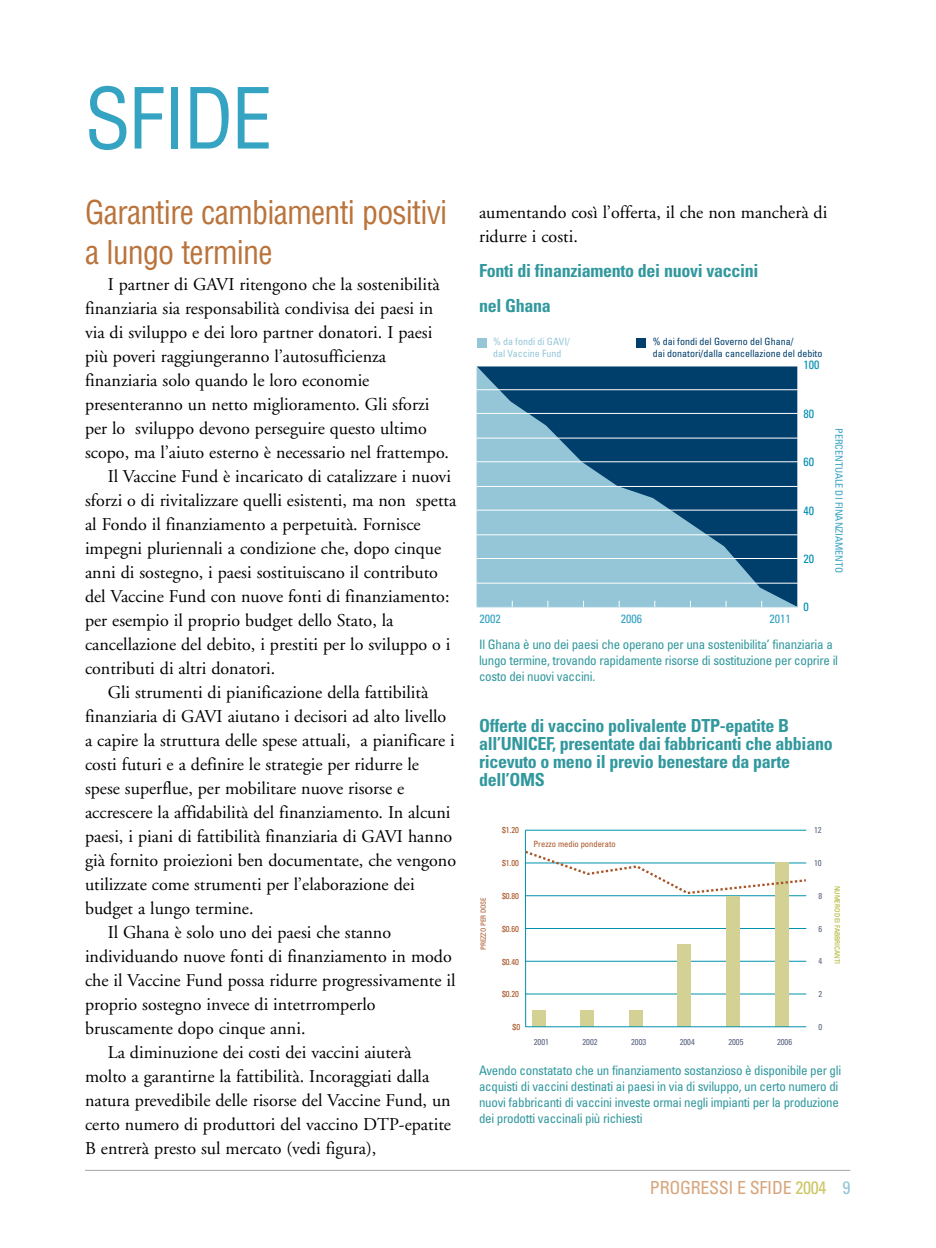
<style>
.page{position:relative;width:936px;height:1248px;background:#fff}
.page>*{position:absolute;margin:0;border:0;box-sizing:border-box;transform-origin:0 0}
.t1{font:condensed 82px "Helvetica";letter-spacing:-.025em;color:#35a3c2}
.t2{font:condensed 32px/40px "Helvetica";letter-spacing:-.025em;color:#ba733b}
.t3{font:18px/24px "Adobe Garamond";color:#000}
.t4{font:700 condensed 18px/18px "Univers";letter-spacing:-.02em;color:#31989e}
.t5{font:condensed 18px "Univers";letter-spacing:-.02em;color:#d7a67d}
.t6{font:condensed 13px/16px "Univers";letter-spacing:-.02em;color:#31989e}
.t7{font:condensed 12px "Univers";color:#35a3c2}
.t8{font:condensed 12px "Univers";color:#008db3}
.t9{font:condensed 10px/12px "Univers";color:#003e6c}
.t10{font:condensed 10px/12px "Univers";color:#94c6d8}
.t11{font:condensed 10px "Univers";color:#35a3c2}
.t12{font:condensed 8.6px "Univers";letter-spacing:-.005em;color:#a75527}
.t13{font:condensed 8.6px "Univers";letter-spacing:-.005em;color:#5b6683}
.t14{font:condensed 7px "Univers";letter-spacing:-.005em;color:#acaf1f}
.t15{font:condensed 7px "Univers";letter-spacing:-.005em;color:#a75527}
.s1{color:#cec766}
.s2{color:#94c6d7}
</style>
<div class="page">
<hr style="left:85px;top:1170px;width:765px;height:1px;background:#a6a6a6">
<svg style="left:477px;top:366px;width:320px;height:240px;background:#4880a0"></svg>
<div style="left:477px;top:338px;width:10px;height:9px;background:#94c6d8"></div>
<div style="left:636px;top:338px;width:10px;height:9px;background:#003e6c"></div>
<hr style="left:477px;top:606px;width:320px;height:1px;background:#94c6d8">
<hr style="left:477px;top:558px;width:321px;height:1px;background:#fff">
<hr style="left:477px;top:510px;width:321px;height:1px;background:#fff">
<hr style="left:477px;top:461px;width:321px;height:1px;background:#fff">
<hr style="left:477px;top:413px;width:321px;height:1px;background:#fff">
<hr style="left:477px;top:583px;width:321px;height:1px;background:#fff">
<hr style="left:477px;top:534px;width:321px;height:1px;background:#fff">
<hr style="left:477px;top:486px;width:321px;height:1px;background:#fff">
<hr style="left:477px;top:438px;width:321px;height:1px;background:#fff">
<hr style="left:477px;top:389px;width:321px;height:1px;background:#fff">
<svg style="left:525px;top:830px;width:282px;height:198px"></svg>
<h1 class="t1" style="left:85px;top:87px;width:189px">SFIDE</h1>
<h2 class="t2" style="left:85px;top:195px;width:364px">Garantire cambiamenti positivi a lungo termine</h2>
<p class="t3" style="left:108px;top:274px;width:334px">I partner di GAVI ritengono che la sostenibilità</p>
<p class="t3" style="left:85px;top:298px;width:350px">finanziaria sia responsabilità condivisa dei paesi in</p>
<p class="t3" style="left:85px;top:322px;width:349px">via di sviluppo e dei loro partner donatori. I paesi</p>
<p class="t3" style="left:85px;top:346px;width:303px">più poveri raggiungeranno l’autosufficienza</p>
<p class="t3" style="left:85px;top:370px;width:286px">finanziaria solo quando le loro economie</p>
<p class="t3" style="left:85px;top:394px;width:346px">presenteranno un netto miglioramento. Gli sforzi</p>
<p class="t3" style="left:85px;top:418px;width:343px">per lo sviluppo devono perseguire questo ultimo</p>
<p class="t3" style="left:85px;top:442px;width:365px">scopo, ma l’aiuto esterno è necessario nel frattempo.</p>
<p class="t3" style="left:108px;top:466px;width:345px">Il Vaccine Fund è incaricato di catalizzare i nuovi</p>
<p class="t3" style="left:85px;top:490px;width:373px">sforzi o di rivitalizzare quelli esistenti, ma non spetta</p>
<p class="t3" style="left:85px;top:514px;width:337px">al Fondo il finanziamento a perpetuità. Fornisce</p>
<p class="t3" style="left:85px;top:538px;width:358px">impegni pluriennali a condizione che, dopo cinque</p>
<p class="t3" style="left:85px;top:562px;width:354px">anni di sostegno, i paesi sostituiscano il contributo</p>
<p class="t3" style="left:85px;top:586px;width:366px">del Vaccine Fund con nuove fonti di finanziamento:</p>
<p class="t3" style="left:85px;top:610px;width:310px">per esempio il proprio budget dello Stato, la</p>
<p class="t3" style="left:85px;top:634px;width:367px">cancellazione del debito, i prestiti per lo sviluppo o i</p>
<p class="t3" style="left:85px;top:658px;width:192px">contributi di altri donatori.</p>
<p class="t3" style="left:108px;top:682px;width:322px">Gli strumenti di pianificazione della fattibilità</p>
<p class="t3" style="left:85px;top:706px;width:363px">finanziaria di GAVI aiutano i decisori ad alto livello</p>
<p class="t3" style="left:85px;top:730px;width:371px">a capire la struttura delle spese attuali, a pianificare i</p>
<p class="t3" style="left:85px;top:754px;width:335px">costi futuri e a definire le strategie per ridurre le</p>
<p class="t3" style="left:85px;top:778px;width:321px">spese superflue, per mobilitare nuove risorse e</p>
<p class="t3" style="left:85px;top:802px;width:367px">accrescere la affidabilità del finanziamento. In alcuni</p>
<p class="t3" style="left:85px;top:826px;width:369px">paesi, i piani di fattibilità finanziaria di GAVI hanno</p>
<p class="t3" style="left:85px;top:850px;width:373px">già fornito proiezioni ben documentate, che vengono</p>
<p class="t3" style="left:85px;top:874px;width:331px">utilizzate come strumenti per l’elaborazione dei</p>
<p class="t3" style="left:85px;top:898px;width:170px">budget a lungo termine.</p>
<p class="t3" style="left:108px;top:922px;width:285px">Il Ghana è solo uno dei paesi che stanno</p>
<p class="t3" style="left:85px;top:946px;width:368px">individuando nuove fonti di finanziamento in modo</p>
<p class="t3" style="left:85px;top:970px;width:372px">che il Vaccine Fund possa ridurre progressivamente il</p>
<p class="t3" style="left:85px;top:994px;width:292px">proprio sostegno invece di intetrromperlo</p>
<p class="t3" style="left:85px;top:1018px;width:222px">bruscamente dopo cinque anni.</p>
<p class="t3" style="left:108px;top:1042px;width:305px">La diminuzione dei costi dei vaccini aiuterà</p>
<p class="t3" style="left:85px;top:1066px;width:346px">molto a garantirne la fattibilità. Incoraggiati dalla</p>
<p class="t3" style="left:85px;top:1090px;width:367px">natura prevedibile delle risorse del Vaccine Fund, un</p>
<p class="t3" style="left:85px;top:1114px;width:368px">certo numero di produttori del vaccino DTP-epatite</p>
<p class="t3" style="left:85px;top:1138px;width:293px">B entrerà presto sul mercato (vedi figura),</p>
<p class="t3" style="left:479px;top:202px;width:350px">aumentando così l’offerta, il che non mancherà di ridurre i costi.</p>
<p class="t4" style="left:479px;top:255px;width:281px;line-height:35px">Fonti di finanziamento dei nuovi vaccini nel Ghana</p>
<p class="t10" style="left:493px;top:337px;width:78px">% da fondi di GAVI/ dal Vaccine Fund</p>
<p class="t9" style="left:653px;top:337px;width:171px">% dai fondi del Governo del Ghana/<br>dai donatori/dalla cancellazione del debito</p>
<p class="t8" style="left:803px;top:361px;width:17px">100</p>
<p class="t8" style="left:803px;top:409px;width:12px">80</p>
<p class="t8" style="left:803px;top:458px;width:12px">60</p>
<p class="t8" style="left:803px;top:506px;width:12px">40</p>
<p class="t8" style="left:803px;top:554px;width:12px">20</p>
<p class="t7" style="left:479px;top:614px;width:23px">2002</p>
<p class="t7" style="left:621px;top:614px;width:23px">2006</p>
<p class="t7" style="left:769px;top:614px;width:23px">2011</p>
<p class="t8" style="left:803px;top:603px;width:7px">0</p>
<p class="t11" style="left:843px;top:428px;width:147px;rotate:90deg">PERCENTUALE DI FINANZIAMENTO</p>
<p class="t6" style="left:479px;top:638px;width:361px">Il Ghana è uno dei paesi che operano per una sostenibilita’ finanziaria a lungo termine, trovando rapidamente risorse di sostituzione per coprire il costo dei nuovi vaccini.</p>
<p class="t4" style="left:479px;top:718px;width:355px">Offerte di vaccino polivalente DTP-epatite B all’UNICEF, presentate dai fabbricanti che abbiano ricevuto o meno il previo benestare da parte dell’OMS</p>
<p class="t12" style="left:502px;top:827px;width:18px">$1.20</p>
<p class="t12" style="left:502px;top:860px;width:18px">$1.00</p>
<p class="t12" style="left:502px;top:893px;width:18px">$0.80</p>
<p class="t12" style="left:502px;top:926px;width:18px">$0.60</p>
<p class="t12" style="left:502px;top:958px;width:18px">$0.40</p>
<p class="t12" style="left:502px;top:991px;width:18px">$0.20</p>
<p class="t12" style="left:513px;top:1024px;width:9px">$0</p>
<p class="t13" style="left:814px;top:827px;width:9px">12</p>
<p class="t13" style="left:814px;top:860px;width:9px">10</p>
<p class="t13" style="left:818px;top:893px;width:5px">8</p>
<p class="t13" style="left:818px;top:925px;width:5px">6</p>
<p class="t13" style="left:818px;top:958px;width:5px">4</p>
<p class="t13" style="left:818px;top:991px;width:5px">2</p>
<p class="t13" style="left:818px;top:1024px;width:5px">0</p>
<p class="t12" style="left:534px;top:841px;width:84px">Prezzo medio ponderato</p>
<p class="t15" style="left:481px;top:950px;width:54px;rotate:-90deg">PREZZO PER DOSE</p>
<p class="t14" style="left:840px;top:886px;width:80px;rotate:90deg">NUMERO DEI FABBRICANTI</p>
<p class="t13" style="left:534px;top:1039px;width:17px">2001</p>
<p class="t13" style="left:583px;top:1039px;width:17px">2002</p>
<p class="t13" style="left:631px;top:1039px;width:17px">2003</p>
<p class="t13" style="left:680px;top:1039px;width:17px">2004</p>
<p class="t13" style="left:728px;top:1039px;width:17px">2005</p>
<p class="t13" style="left:777px;top:1039px;width:17px">2006</p>
<p class="t6" style="left:479px;top:1063px;width:364px">Avendo constatato che un finanziamento sostanzioso è disponibile per gli acquisti di vaccini destinati ai paesi in via di sviluppo, un certo numero di nuovi fabbricanti di vaccini investe ormai negli impianti per la produzione dei prodotti vaccinali più richiesti</p>
<p class="t5" style="left:650px;top:1181px;width:202px">PROGRESSI E SFIDE <span class="s1">2004</span> <span class="s2">9</span></p>
</div>
